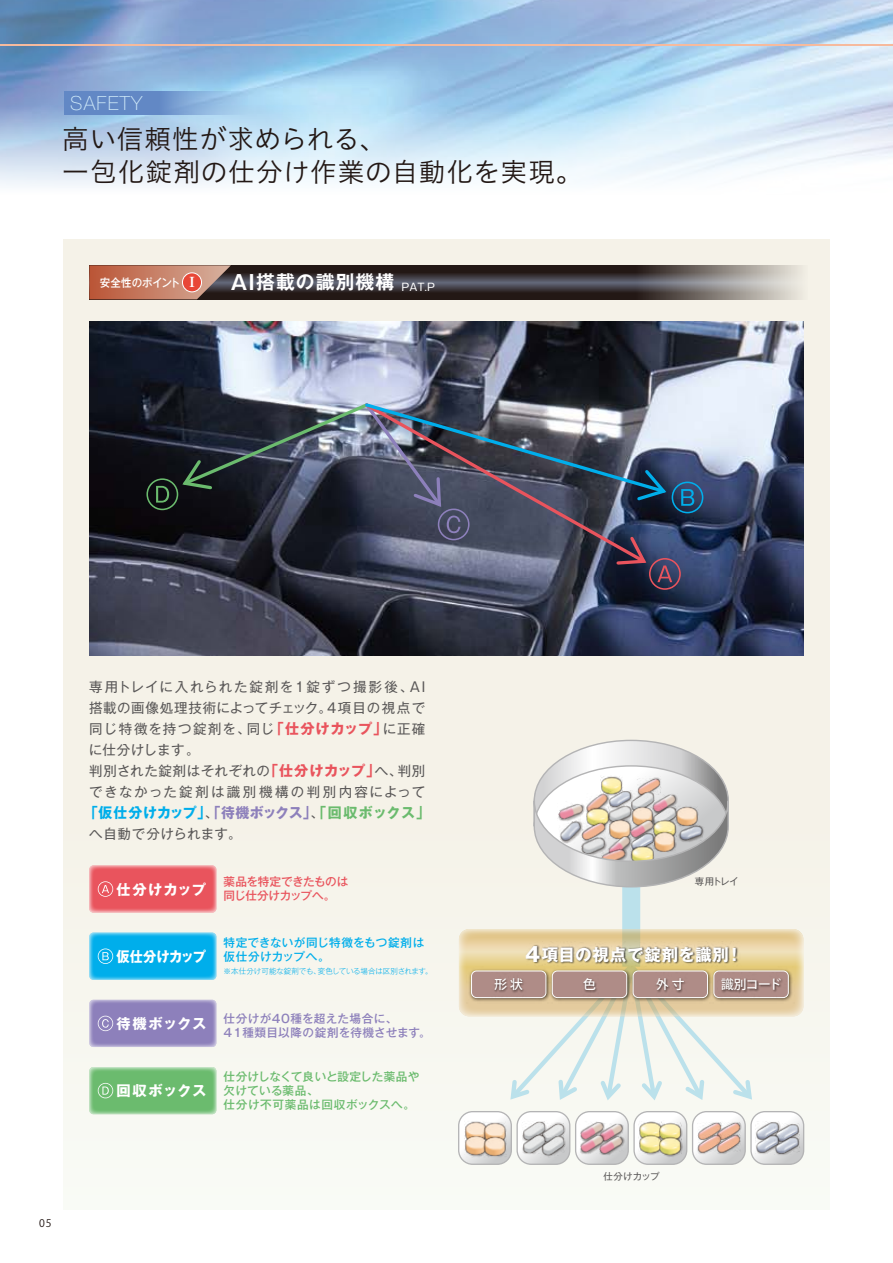
<style>
.page{position:relative;width:893px;height:1263px;background:#fff}
.page>*{position:absolute;margin:0;border:0;box-sizing:border-box;transform-origin:0 0}
.t1{font:26.7px/33px "Hiragino UD Sans Std W3";letter-spacing:.025em;color:#231815}
.t2{font:100 19.5px "Helvetica Neue LT Pro";letter-spacing:.06em;color:#d2ecfa}
.t3{font:700 18.75px "Gothic MB101 Pro De";letter-spacing:.06em;color:#fff}
.t4{font:700 16.5px "Gothic MB101 Pro";letter-spacing:.045em;color:#fff}
.t5{font:700 14.25px "Gothic MB101 Pro";letter-spacing:.01em;color:#fff}
.t6{font:700 14.25px "Gothic MB101 Pro";letter-spacing:-.015em;color:#fff;scale:.93 1}
.t7{font:700 14.1px "Gothic MB101 Pro";letter-spacing:.025em;color:#00aeeb}
.t8{font:13.5px/21px "Gothic MB101 Pro";letter-spacing:.065em;color:#595757}
.t9{font:13.5px "Gothic MB101 Pro";letter-spacing:.04em;color:#595757}
.t10{font:500 12.75px "Koz Go Pro";letter-spacing:-.055em;color:#fff}
.t11{font:500 11.7px/14.1px "Gothic MB101 Pro";letter-spacing:.03em;color:#6bbb6e}
.t12{font:500 11.7px/14.1px "Gothic MB101 Pro";letter-spacing:.035em;color:#8d80bb}
.t13{font:500 11.7px/14.1px "Gothic MB101 Pro";letter-spacing:-.035em;color:#e9545d}
.t14{font:500 11.7px/14.1px "Gothic MB101 Pro";letter-spacing:.025em;color:#00aeeb}
.t15{font:500 11.25px "Gothic MB101 Pro";color:#fff;scale:.94 1}
.t16{font:10.5px "Gothic MB101 Pro";color:#fff}
.t17{font:10.5px "Koz Go Pro";color:#231815}
.t18{font:9.45px "Gothic MB101 Pro";letter-spacing:-.025em;color:#595757}
.t19{font:300 7.5px "Gothic MB101 Pro";letter-spacing:-.02em;color:#00aeeb}
.s1{font-family:"Ryumin Pro";font-weight:800;font-size:13.95px}
.s2{font-size:20.25px}
.s3{font-weight:700;font-size:14.1px;color:#e9545d}
.s4{font-weight:400;font-size:13.5px;color:#595757}
.s5{color:#8d80bb}
.s6{color:#6bbb6e}
</style>
<div class="page">
<svg style="left:0;top:0;width:893px;height:187px;background:#b4d1ea"></svg>
<div style="left:64px;top:240px;width:765px;height:969px;background:#f5f3e9"></div>
<div style="left:622px;top:859px;width:18px;height:108px;background:#bbe1eb"></div>
<svg style="left:576px;top:1113px;width:52px;height:51px"></svg>
<div style="left:575px;top:1111px;width:54px;height:54px;border:1px solid #b4b4b5;border-radius:14px"></div>
<svg style="left:634px;top:1112px;width:53px;height:52px"></svg>
<div style="left:633px;top:1111px;width:54px;height:54px;border:1px solid #b4b4b5;border-radius:14px"></div>
<svg style="left:693px;top:1113px;width:52px;height:51px"></svg>
<div style="left:692px;top:1111px;width:54px;height:54px;border:1px solid #b4b4b5;border-radius:14px"></div>
<svg style="left:751px;top:1112px;width:53px;height:52px"></svg>
<div style="left:750px;top:1111px;width:54px;height:54px;border:1px solid #b4b4b5;border-radius:14px"></div>
<svg style="left:517px;top:1112px;width:53px;height:52px"></svg>
<div style="left:516px;top:1111px;width:54px;height:54px;border:1px solid #b4b4b5;border-radius:14px"></div>
<svg style="left:459px;top:1113px;width:52px;height:51px"></svg>
<div style="left:458px;top:1111px;width:54px;height:54px;border:1px solid #b4b4b5;border-radius:14px"></div>
<img style="left:465px;top:1120px;width:23px;height:2px">
<img style="left:465px;top:1121px;width:22px;height:14px">
<img style="left:521px;top:1120px;width:26px;height:22px">
<img style="left:522px;top:1121px;width:24px;height:13px">
<img style="left:580px;top:1120px;width:25px;height:13px">
<img style="left:639px;top:1120px;width:25px;height:3px">
<img style="left:639px;top:1121px;width:24px;height:14px">
<img style="left:697px;top:1122px;width:18px;height:12px">
<img style="left:756px;top:1122px;width:24px;height:12px">
<img style="left:483px;top:1122px;width:24px;height:13px">
<img style="left:484px;top:1122px;width:22px;height:13px">
<img style="left:541px;top:1122px;width:26px;height:22px">
<img style="left:541px;top:1123px;width:24px;height:12px">
<img style="left:624px;top:1123px;width:1px;height:12px">
<img style="left:599px;top:1122px;width:25px;height:12px">
<img style="left:682px;top:1123px;width:2px;height:14px">
<img style="left:658px;top:1123px;width:24px;height:13px">
<img style="left:715px;top:1122px;width:27px;height:19px">
<img style="left:716px;top:1122px;width:25px;height:12px">
<img style="left:774px;top:1123px;width:27px;height:19px">
<img style="left:775px;top:1123px;width:24px;height:12px">
<img style="left:465px;top:1156px;width:18px;height:1px">
<img style="left:465px;top:1135px;width:18px;height:21px">
<img style="left:522px;top:1134px;width:24px;height:20px">
<img style="left:580px;top:1133px;width:25px;height:22px">
<img style="left:639px;top:1135px;width:26px;height:21px">
<img style="left:639px;top:1135px;width:24px;height:19px">
<img style="left:697px;top:1134px;width:19px;height:20px">
<img style="left:697px;top:1135px;width:19px;height:18px">
<img style="left:755px;top:1134px;width:26px;height:20px">
<img style="left:756px;top:1135px;width:19px;height:18px">
<img style="left:483px;top:1135px;width:24px;height:22px">
<img style="left:484px;top:1136px;width:22px;height:21px">
<img style="left:541px;top:1135px;width:25px;height:22px">
<img style="left:541px;top:1136px;width:24px;height:19px">
<img style="left:598px;top:1135px;width:28px;height:21px">
<img style="left:599px;top:1134px;width:25px;height:23px">
<img style="left:658px;top:1137px;width:26px;height:20px">
<img style="left:658px;top:1136px;width:24px;height:19px">
<img style="left:716px;top:1134px;width:25px;height:20px">
<img style="left:716px;top:1135px;width:25px;height:18px">
<img style="left:775px;top:1135px;width:25px;height:21px">
<img style="left:775px;top:1136px;width:24px;height:19px">
<svg style="left:507px;top:1016px;width:248px;height:84px"></svg>
<img style="left:89px;top:322px;width:714px;height:334px">
<svg style="left:533px;top:739px;width:196px;height:149px"></svg>
<svg style="left:231px;top:265px;width:381px;height:34px;background:#363033"></svg>
<svg style="left:612px;top:265px;width:190px;height:35px;background:#86817e"></svg>
<svg style="left:89px;top:265px;width:142px;height:34px;background:#b2715c"></svg>
<hr style="left:0;top:44px;width:893px;height:2px;background:#f6ba9d">
<svg style="left:459px;top:929px;width:344px;height:87px;background:#e6d2a4"></svg>
<img style="left:517px;top:941px;width:230px;height:25px">
<div style="left:182px;top:273px;width:20px;height:19px;background:#e84737;border-radius:50%"></div>
<div style="left:182px;top:272px;width:20px;height:20px;border:1px solid #fff;border-radius:50%"></div>
<img style="left:552px;top:966px;width:76px;height:38px">
<div style="left:552px;top:971px;width:75px;height:26px;background:#af8c87;border-radius:5px"></div>
<div style="left:552px;top:971px;width:75px;height:27px;border:1px solid #fff;border-radius:5px"></div>
<img style="left:555px;top:972px;width:70px;height:25px">
<img style="left:628px;top:966px;width:81px;height:38px">
<div style="left:633px;top:971px;width:74px;height:26px;background:#af8c87;border-radius:5px"></div>
<div style="left:633px;top:971px;width:75px;height:27px;border:1px solid #fff;border-radius:5px"></div>
<img style="left:636px;top:972px;width:69px;height:25px">
<img style="left:709px;top:966px;width:86px;height:38px">
<div style="left:714px;top:971px;width:74px;height:26px;background:#af8c87;border-radius:5px"></div>
<div style="left:713px;top:971px;width:76px;height:27px;border:1px solid #fff;border-radius:5px"></div>
<img style="left:717px;top:972px;width:69px;height:25px">
<img style="left:467px;top:966px;width:85px;height:38px">
<div style="left:471px;top:971px;width:75px;height:26px;background:#af8c87;border-radius:5px"></div>
<div style="left:471px;top:971px;width:75px;height:27px;border:1px solid #fff;border-radius:5px"></div>
<img style="left:475px;top:972px;width:69px;height:25px">
<svg style="left:146px;top:400px;width:557px;height:190px;background:#464c5c"></svg>
<svg style="left:89px;top:1067px;width:127px;height:47px;background:#74bf77"></svg>
<svg style="left:98px;top:1083px;width:15px;height:15px"></svg>
<svg style="left:89px;top:865px;width:127px;height:48px;background:#ea6068"></svg>
<svg style="left:98px;top:881px;width:15px;height:16px"></svg>
<svg style="left:89px;top:933px;width:127px;height:47px;background:#0db2eb"></svg>
<svg style="left:98px;top:948px;width:15px;height:16px"></svg>
<svg style="left:89px;top:1000px;width:127px;height:47px;background:#9286be"></svg>
<svg style="left:98px;top:1016px;width:15px;height:15px"></svg>
<svg style="left:64px;top:91px;width:183px;height:23px;background:#759cd0"></svg>
<p class="t2" style="left:70px;top:92px;width:73px">SAFETY</p>
<p class="t1" style="left:62px;top:120px;width:522px">高い信頼性が求められる、<br>一包化錠剤の仕分け作業の自動化を実現。</p>
<p class="t15" style="left:100px;top:273px;width:103px">安全性のポイント <span class="s1">I</span></p>
<p class="t3" style="left:231px;top:267px;width:165px"><span class="s2">AI</span>搭載の識別機構</p>
<p class="t16" style="left:401px;top:278px;width:35px">PAT.P</p>
<p class="t8" style="left:89px;top:675px;width:338px">専用トレイに入れられた錠剤を1錠ずつ撮影後、AI搭載の画像処理技術によってチェック。4項目の視点で同じ特徴を持つ錠剤を、同じ<span class="s3">「仕分けカップ」</span>に正確に仕分けします。<br>判別された錠剤はそれぞれの<span class="s3">「仕分けカップ」</span>へ、判別できなかった錠剤は識別機構の判別内容によって</p>
<p class="t7" style="left:84px;top:801px;width:347px">「仮仕分けカップ」<span class="s4">、</span><span class="s5">「待機ボックス」</span><span class="s4">、</span><span class="s6">「回収ボックス」</span></p>
<p class="t9" style="left:89px;top:823px;width:154px">へ自動で分けられます。</p>
<p class="t13" style="left:117px;top:872px;width:233px;text-indent:107px">薬品を特定できたものは<sup>仕分けカップ</sup> 同じ仕分けカップへ。</p>
<p class="t14" style="left:224px;top:934px;width:202px">特定できないが同じ特徴をもつ錠剤は仮仕分けカップへ。</p>
<p class="t19" style="left:224px;top:965px;width:211px">※本仕分け可能な錠剤でも、変色している場合は区別されます。</p>
<p class="t6" style="left:117px;top:944px;width:98px">仮仕分けカップ</p>
<p class="t5" style="left:117px;top:1012px;width:91px">待機ボックス</p>
<p class="t5" style="left:117px;top:1079px;width:91px">回収ボックス</p>
<p class="t12" style="left:224px;top:1010px;width:209px">仕分けが40種を超えた場合に、<br>41種類目以降の錠剤を待機させます。</p>
<p class="t11" style="left:224px;top:1068px;width:197px">仕分けしなくて良いと設定した薬品や欠けている薬品、<br>仕分け不可薬品は回収ボックスへ。</p>
<p class="t17" style="left:39px;top:1216px;width:14px">05</p>
<p class="t18" style="left:695px;top:874px;width:46px">専用トレイ</p>
<p class="t4" style="left:525px;top:941px;width:219px"><span class="s2">4</span>項目の視点で錠剤を識別！</p>
<p class="t10" style="left:495px;top:976px;width:30px">形 状</p>
<p class="t10" style="left:583px;top:976px;width:14px">色</p>
<p class="t10" style="left:656px;top:976px;width:30px">外 寸</p>
<p class="t10" style="left:721px;top:976px;width:62px">識別コード</p>
<p class="t18" style="left:603px;top:1169px;width:58px">仕分けカップ</p>
</div>
